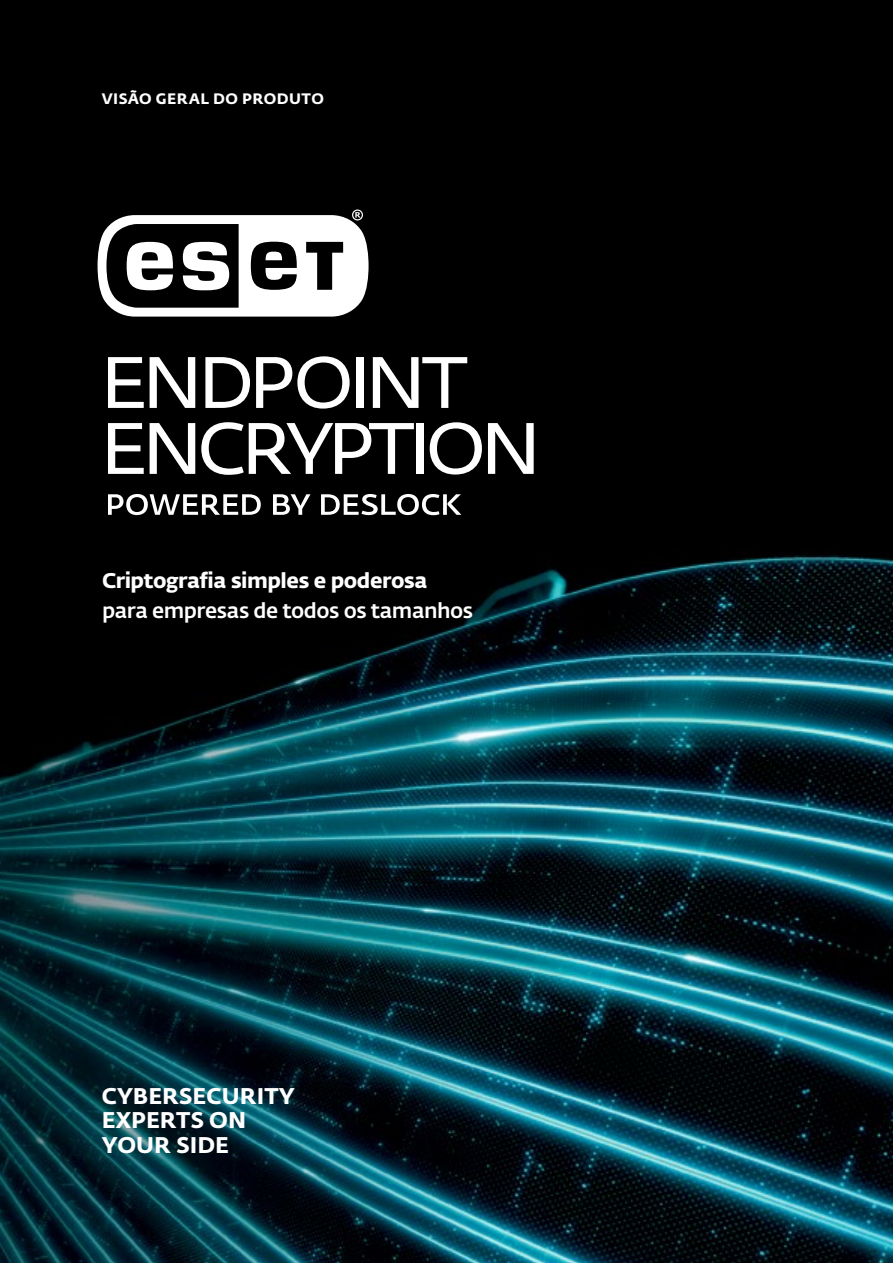
<style>
.page{position:relative;width:893px;height:1263px;background:#fff}
.page>*{position:absolute;margin:0;border:0;box-sizing:border-box;transform-origin:0 0}
.t1{font:22.5px/24.8px "Fedra Sans Alt Pro Bold LF";letter-spacing:.005em;color:#fff}
.t2{font:500 21px "Fedra Sans Alt Pro";letter-spacing:-.025em;color:#fff}
.t3{font:700 21px "Fedra Sans Alt Pro";letter-spacing:-.02em;color:#fff}
.t4{font:15px "Fedra Sans Alt Pro Bold LF";letter-spacing:.035em;color:#fff}
</style>
<div class="page">
<img style="left:0;top:0;width:893px;height:1263px">
<svg style="left:98px;top:209px;width:271px;height:108px"></svg>
<svg style="left:108px;top:357px;width:36px;height:51px"></svg>
<svg style="left:150px;top:357px;width:45px;height:51px"></svg>
<svg style="left:205px;top:357px;width:45px;height:51px"></svg>
<svg style="left:256px;top:356px;width:94px;height:53px"></svg>
<div style="left:356px;top:357px;width:7px;height:51px;background:#fff"></div>
<svg style="left:373px;top:357px;width:94px;height:51px"></svg>
<svg style="left:108px;top:423px;width:36px;height:51px"></svg>
<svg style="left:150px;top:423px;width:45px;height:51px"></svg>
<svg style="left:201px;top:422px;width:213px;height:53px"></svg>
<div style="left:416px;top:423px;width:8px;height:51px;background:#fff"></div>
<svg style="left:430px;top:422px;width:52px;height:52px"></svg>
<svg style="left:488px;top:423px;width:46px;height:51px"></svg>
<svg style="left:108px;top:494px;width:153px;height:21px"></svg>
<svg style="left:273px;top:494px;width:37px;height:21px"></svg>
<svg style="left:321px;top:494px;width:140px;height:21px"></svg>
<p class="t4" style="left:102px;top:87px;width:224px">VISÃO GERAL DO PRODUTO</p>
<p class="t3" style="left:102px;top:568px;width:327px">Criptografia simples e poderosa</p>
<p class="t2" style="left:102px;top:598px;width:373px">para empresas de todos os tamanhos</p>
<p class="t1" style="left:102px;top:1081px;width:194px">CYBERSECURITY<br>EXPERTS ON<br>YOUR SIDE</p>
</div>
